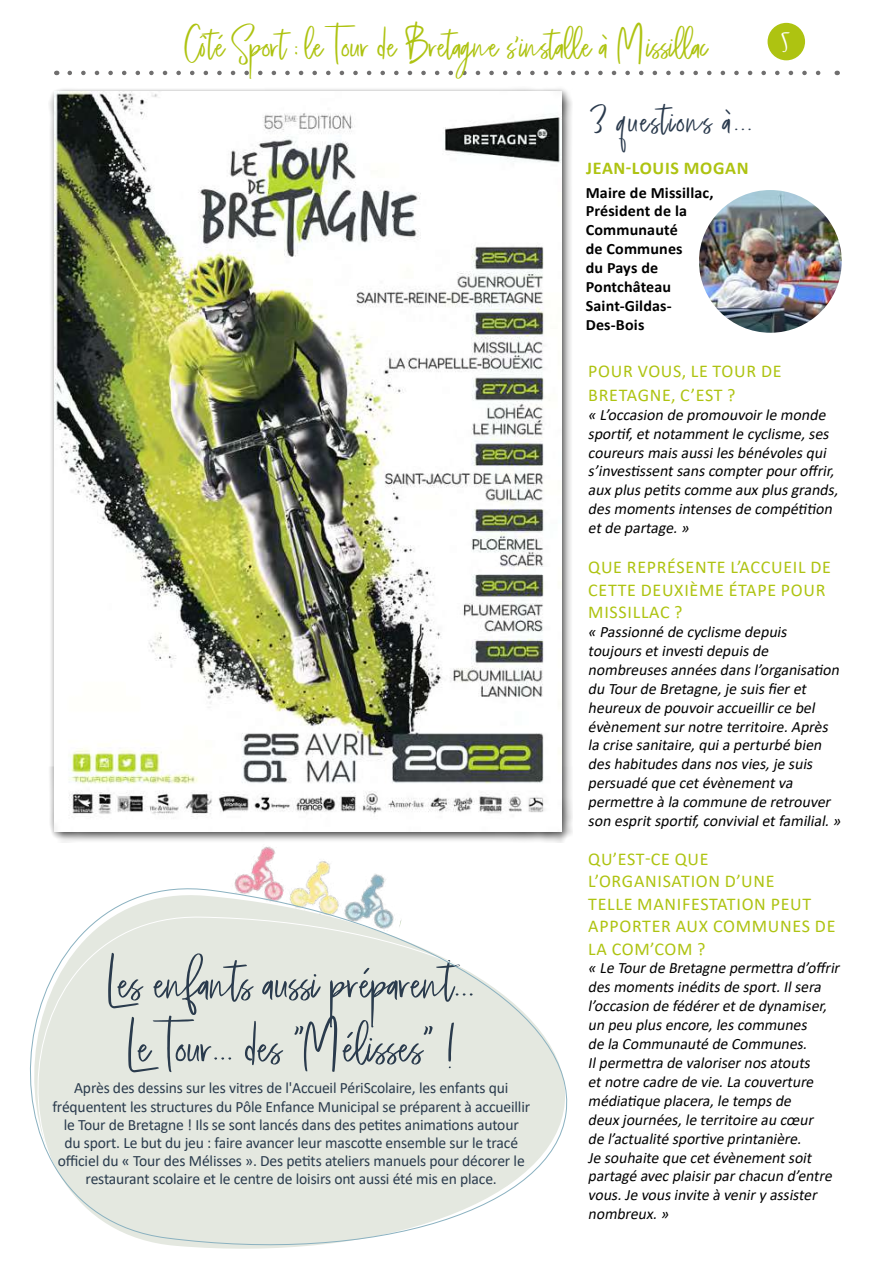
<style>
.page{position:relative;width:893px;height:1263px;background:#fff}
.page>*{position:absolute;margin:0;border:0;box-sizing:border-box;transform-origin:0 0}
.t1{font:52.5px/64.1px "tiarawiliams";color:#2a3b4d;text-align:center}
.t2{font:39px "tiarawiliams";color:#aec311}
.t3{font:39px "tiarawiliams";letter-spacing:.04em;color:#2a3a4d}
.t4{font:27px "tiarawiliams";color:#fff}
.t5{font:18px/22.5px "Calibri";letter-spacing:.04em;color:#aec311}
.t6{font:700 18px "Calibri";letter-spacing:.04em;color:#aec311}
.t7{font:italic 15.75px/18.9px "Calibri";color:#000}
.t8{font:15.75px/18.1px "Calibri";letter-spacing:-.01em;color:#2a3b4d;text-align:center}
.t9{font:700 15.75px/18.9px "Calibri";letter-spacing:.01em;color:#000}
</style>
<div class="page">
<svg style="left:70px;top:71px;width:751px;height:4px"></svg>
<div style="left:768px;top:23px;width:37px;height:37px;background:#aec311;border-radius:50%"></div>
<div style="left:48px;top:86px;width:525px;height:757px;background:#000;opacity:.75"></div>
<img style="left:54px;top:91px;width:507px;height:740px">
<img style="left:699px;top:190px;width:143px;height:143px;border-radius:71px">
<img style="left:229px;top:838px;width:182px;height:24px">
<svg style="left:30px;top:862px;width:538px;height:387px"></svg>
<h2 class="t2" style="left:185px;top:20px;width:524px">Côté Sport : le Tour de Bretagne s'installe à Missillac</h2>
<h3 class="t4" style="left:781px;top:24px;width:11px">5</h3>
<h2 class="t3" style="left:594px;top:95px;width:160px">3 questions à...</h2>
<p class="t6" style="left:586px;top:156px;width:164px">JEAN-LOUIS MOGAN</p>
<p class="t9" style="left:586px;top:183px;width:129px">Maire de Missillac,<br>Président de la<br>Communauté<br>de Communes<br>du Pays de<br>Pontchâteau<br>Saint-Gildas-<br>Des-Bois</p>
<p class="t5" style="left:588px;top:358px;width:195px;line-height:24px">POUR VOUS, LE TOUR DE<br>BRETAGNE, C’EST ?</p>
<p class="t7" style="left:588px;top:405px;width:255px">« L’occasion de promouvoirle monde sportif,etnotammentle cyclisme,ses coureursmaisaussilesbénévolesqui s’investissentsanscompterpouroffrir, auxpluspetitscomme auxplusgrands, desmomentsintensesde compétition etde partage.»</p>
<p class="t5" style="left:588px;top:555px;width:244px">QUE REPRÉSENTE L’ACCUEIL DE<br>CETTE DEUXIÈME ÉTAPE POUR<br>MISSILLAC ?</p>
<p class="t7" style="left:588px;top:622px;width:258px">« Passionné de cyclisme depuis toujoursetinvesti depuisde nombreusesannéesdansl’organisation du Tourde Bretagne,je suisfieret heureuxde pouvoiraccueillirce bel évènementsurnotre territoire.Après la crise sanitaire,quia perturbé bien deshabitudesdansnosvies,je suis persuadé que cetévènementva permettre à la commune de retrouver son espritsportif,convivialetfamilial.»</p>
<p class="t5" style="left:588px;top:847px;width:249px">QU’EST-CE QUE<br>L’ORGANISATION D’UNE<br>TELLE MANIFESTATION PEUT<br>APPORTER AUX COMMUNES DE<br>LA COM’COM ?</p>
<p class="t7" style="left:588px;top:958px;width:257px">« Le Tourde Bretagne permettra d’offrir desmomentsinéditsde sport.Ilsera l’occasion de fédéreretde dynamiser, un peu plusencore,lescommunes<br>de la Communauté de Communes.<br>Ilpermettra de valorisernosatouts etnotre cadre de vie.La couverture médiatique placera,le tempsde deuxjournées,le territoire au cœur<br>de l’actualité sportive printanière.<br>Je souhaite que cetévènementsoit partagé avecplaisirparchacun d’entre vous.Je vousinvite à veniry assister nombreux.»</p>
<h1 class="t1" style="left:107px;top:946px;width:369px">Les enfants aussi préparent...<br>Le Tour... des "Mélisses" !</h1>
<p class="t8" style="left:52px;top:1078px;width:479px">Après des dessins sur les vitres de l'Accueil PériScolaire, les enfants qui fréquentent les structures du Pôle Enfance Municipal se préparent à accueillir le Tour de Bretagne ! Ils se sont lancés dans des petites animations autour<br>du sport. Le but du jeu : faire avancer leur mascotte ensemble sur le tracé officiel du « Tour des Mélisses ». Des petits ateliers manuels pour décorer le restaurant scolaire et le centre de loisirs ont aussi été mis en place.</p>
</div>
